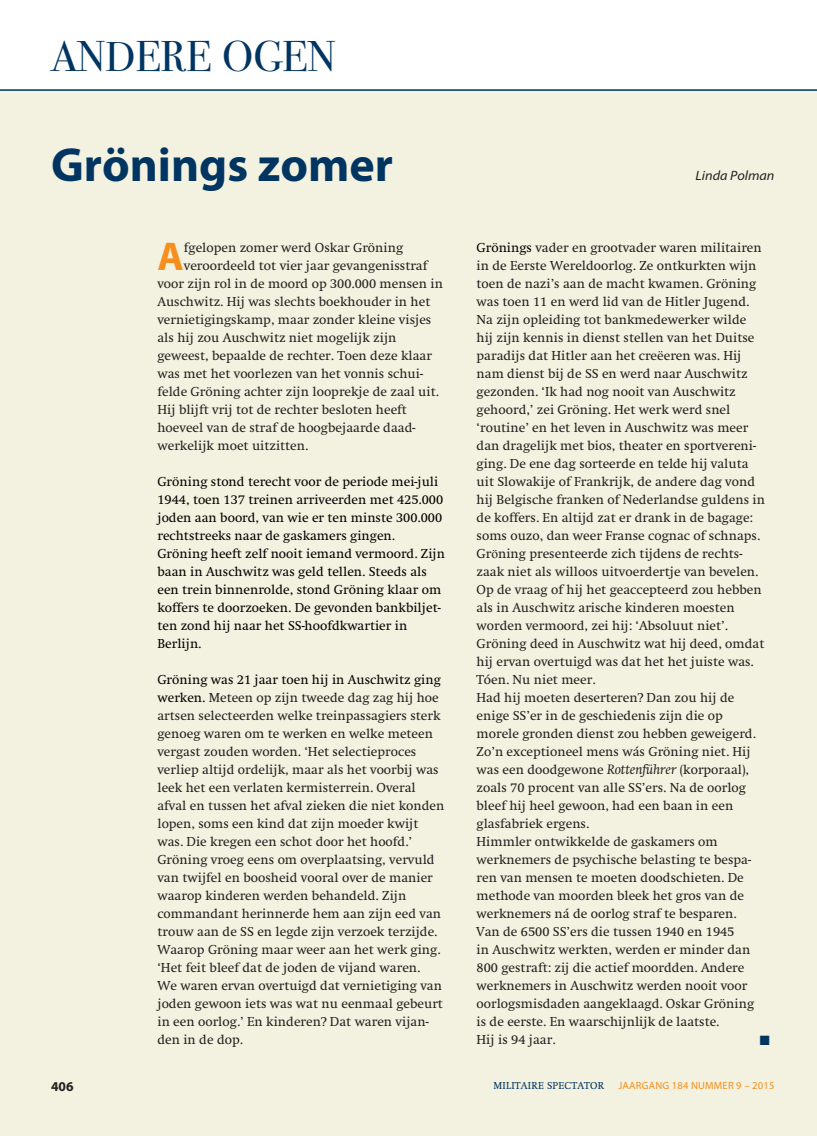
<style>
.page{position:relative;width:817px;height:1136px;background:#fff}
.page>*{position:absolute;margin:0;border:0;box-sizing:border-box;transform-origin:0 0}
.t1{font:700 48px "Myriad Pro";color:#003562}
.t2{font:45px "Bodoni Seventytwo EF";color:#003562}
.t3{font:700 40.2px "Myriad Pro";color:#f68f1e}
.t4{font:13.5px/18px "Swift";color:#231f20}
.t5{font:13.5px/18px "Swift";color:#000}
.t6{font:italic 13.5px "Myriad Pro";color:#231f20;scale:1.05 1}
.t7{font:700 13.5px "Myriad Pro";color:#231f20}
.t8{font:13.5px "Zapf Dingbats ITC";color:#003562}
.t9{font:10.5px "Myriad Pro";letter-spacing:.02em;color:#f68f1e}
.t10{font:10.5px "Swift";letter-spacing:.025em;color:#003562}
.s1{color:#000}
.s2{font-family:"Times New Roman"}
.s3{font-style:italic}
</style>
<div class="page">
<div style="left:0;top:89px;width:816px;height:1046px;background:#f3f1df"></div>
<hr style="left:0;top:89px;width:816px;height:2px;background:#003562">
<h2 class="t2" style="left:51px;top:31px;width:286px">ANDERE OGEN</h2>
<h1 class="t1" style="left:51px;top:138px;width:343px">Grönings zomer</h1>
<h3 class="t3" style="left:157px;top:234px;width:28px">A</h3>
<p class="t4" style="left:184px;top:239px;width:221px">fgelopen zomer werd Oskar Gröning</p>
<p class="t4" style="left:184px;top:257px;width:245px">veroordeeld tot vier jaar gevangenisstraf</p>
<p class="t4" style="left:157px;top:275px;width:287px">voor zijn rol in de moord op 300.000 mensen in</p>
<p class="t4" style="left:157px;top:293px;width:274px">Auschwitz. Hij was slechts boekhouder in het</p>
<p class="t4" style="left:157px;top:311px;width:275px">vernietigingskamp, maar zonder kleine visjes</p>
<p class="t4" style="left:157px;top:329px;width:240px">als hij zou Auschwitz niet mogelijk zijn</p>
<p class="t4" style="left:157px;top:347px;width:276px">geweest, bepaalde de rechter. Toen deze klaar</p>
<p class="t4" style="left:157px;top:365px;width:267px">was met het voorlezen van het vonnis schui-</p>
<p class="t4" style="left:157px;top:383px;width:283px">felde Gröning achter zijn looprekje de zaal uit.</p>
<p class="t4" style="left:157px;top:401px;width:251px">Hij blijft vrij tot de rechter besloten heeft</p>
<p class="t4" style="left:157px;top:419px;width:259px">hoeveel van de straf de hoogbejaarde daad-</p>
<p class="t4" style="left:157px;top:437px;width:152px">werkelijk moet uitzitten.</p>
<p class="t5" style="left:157px;top:473px;width:289px">Gröning stond terecht voor de periode mei-juli 1944, toen 137 treinen arriveerden met 425.000 joden aan boord, van wie er ten minste 300.000 rechtstreeks naar de gaskamers gingen.<br>Gröning heeft zelf nooit iemand vermoord. Zijn baan in Auschwitz was geld tellen. Steeds als een trein binnenrolde, stond Gröning klaar om koffers te doorzoeken. De gevonden bankbiljet&shy;ten zond hij naar het SS-hoofdkwartier in Berlijn.</p>
<p class="t4" style="left:157px;top:671px;width:288px"><span class="s1">Gröning was 21 jaar toen hij in Auschwitz ging werken.</span> Meteen op zijn tweede dag zag hij hoe artsen selecteerden welke treinpassagiers sterk genoeg waren om te werken en welke meteen vergast zouden worden. ‘Het selectieproces verliep altijd ordelijk, maar als het voorbij was leek het een verlaten kermisterrein. Overal afval en tussen het afval zieken die niet konden lopen, soms een kind dat zijn moeder kwijt was. Die kregen een schot door het hoofd.’ Gröning vroeg eens om overplaatsing, vervuld van twijfel en boosheid vooral over de manier waarop kinderen werden behandeld. Zijn commandant herinnerde hem aan zijn eed van trouw aan de SS en legde zijn verzoek terzijde.<br>Waarop Gröning maar weer aan het werk ging. ‘Het feit bleef dat de joden de vijand waren.<br>We waren ervan overtuigd dat vernietiging van joden gewoon iets was wat nu eenmaal gebeurt in een oorlog.’ En kinderen? Dat waren vijan&shy;den in de dop.</p>
<p class="t6" style="left:695px;top:168px;width:77px">Linda Polman</p>
<p class="t4" style="left:476px;top:239px;width:290px"><span class="s1">Grönings</span> vader en grootvader waren militairen in de Eerste Wereldoorlog. Ze ontkurkten wijn toen de nazi’s aan de macht kwamen. Gröning was toen 11 en werd lid van de Hitler Jugend.<br>Na zijn opleiding tot bankmedewerker wilde hij zijn kennis in dienst stellen van het Duitse paradijs dat Hitler aan het creëeren was. Hij nam dienst bij de SS en werd naar Auschwitz gezonden. ‘Ik had nog nooit van Auschwitz gehoord,’ zei Gröning. Het werk werd snel ‘routine’ en het leven in Auschwitz was meer dan dragelijk met bios, theater en sportvereni&shy;ging. De ene dag sorteerde en telde hij valuta uit Slowakije of Frankrijk, de andere dag vond hij Belgische franken of Nederlandse guldens in de koffers. En altijd zat er drank in de bagage: soms ouzo, dan weer Franse cognac of schnaps.<br>Gr<span class="s2">ö</span>ning presenteerde zich tijdens de rechts&shy;zaak niet als willoos uitvoerdertje van bevelen.<br>Op de vraag of hij het geaccepteerd zou hebben als in Auschwitz arische kinderen moesten worden vermoord, zei hij: ‘Absoluut niet’.<br>Gröning deed in Auschwitz wat hij deed, omdat hij ervan overtuigd was dat het het juiste was.<br>Tóen. Nu niet meer.<br>Had hij moeten deserteren? Dan zou hij de enige SS’er in de geschiedenis zijn die op morele gronden dienst zou hebben geweigerd.<br>Zo’n exceptioneel mens wás Gröning niet. Hij was een doodgewone <span class="s3">Rottenführer</span> (korporaal), zoals 70 procent van alle SS’ers. Na de oorlog bleef hij heel gewoon, had een baan in een glasfabriek ergens.<br>Himmler ontwikkelde de gaskamers om werknemers de psychische belasting te bespa&shy;ren van mensen te moeten doodschieten. De methode van moorden bleek het gros van de werknemers ná de oorlog straf te besparen.<br>Van de 6500 SS’ers die tussen 1940 en 1945<br>in Auschwitz werkten, werden er minder dan 800 gestraft: zij die actief moordden. Andere werknemers in Auschwitz werden nooit voor oorlogsmisdaden aangeklaagd. Oskar Gröning is de eerste. En waarschijnlijk de laatste.<br>Hij is 94 jaar.</p>
<p class="t8" style="left:759px;top:1033px;width:11px">■</p>
<p class="t7" style="left:51px;top:1078px;width:24px">406</p>
<p class="t10" style="left:493px;top:1079px;width:112px">MILITAIRE SPECTATOR</p>
<p class="t9" style="left:618px;top:1079px;width:157px">JAARGANG 184 NUMMER 9 – 2015</p>
</div>
